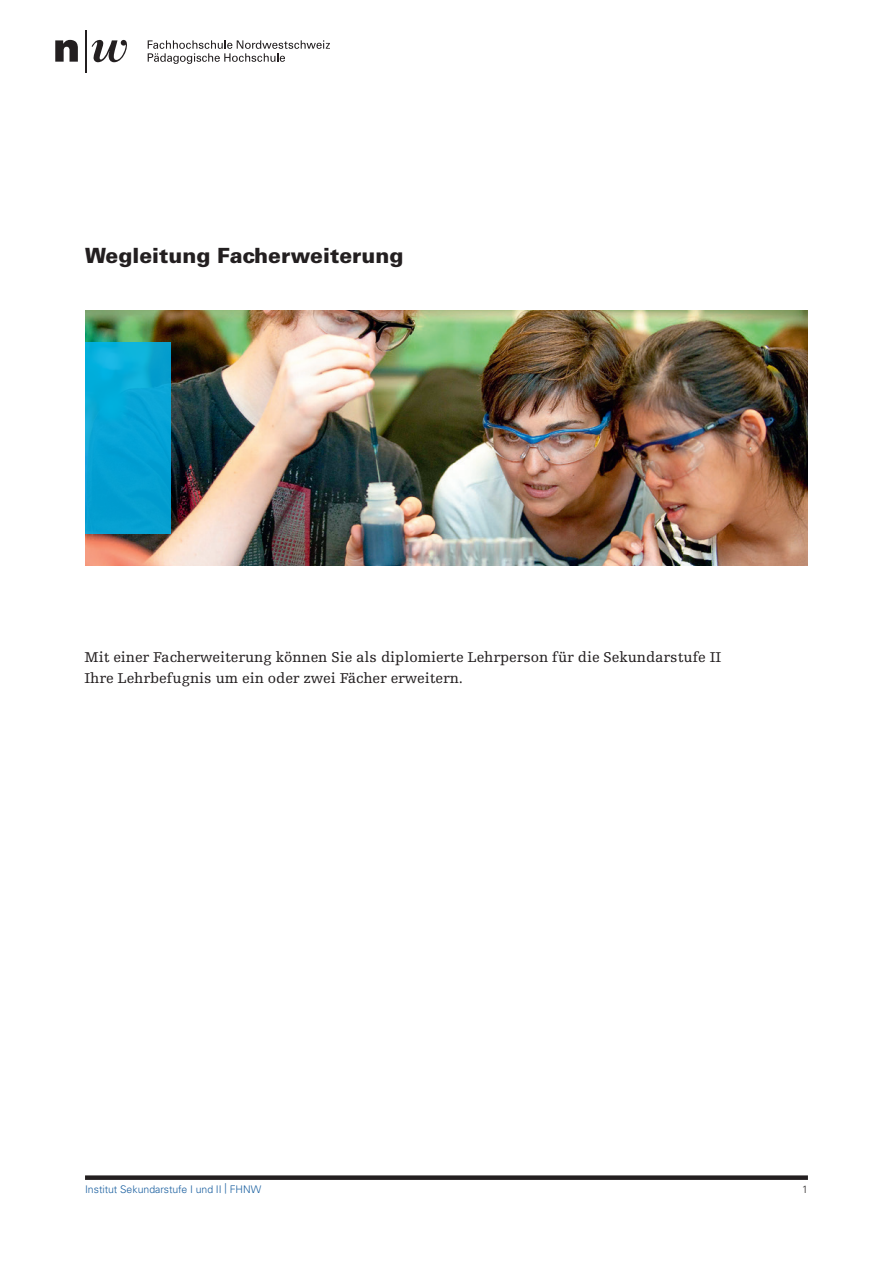
<style>
.page{position:relative;width:893px;height:1263px;background:#fff}
.page>*{position:absolute;margin:0;border:0;box-sizing:border-box;transform-origin:0 0}
.t1{font:900 21px "Univers LT Std";color:#231f20}
.t2{font:15px/21px "Egyptienne FLT Std";color:#231f20}
.t3{font:300 10.5px "Univers LT Std";color:#175d9e}
.t4{font:300 10.5px "Univers LT Std";color:#231f20}
</style>
<div class="page">
<div style="left:85px;top:1175px;width:723px;height:5px;background:#231f20"></div>
<img style="left:85px;top:310px;width:723px;height:256px">
<svg style="left:85px;top:342px;width:85px;height:192px;background:#05a4d5"></svg>
<svg style="left:148px;top:40px;width:182px;height:24px"></svg>
<hr style="left:85px;top:30px;width:2px;height:42px;background:#231f20">
<svg style="left:55px;top:40px;width:23px;height:22px"></svg>
<svg style="left:92px;top:40px;width:35px;height:22px"></svg>
<h1 class="t1" style="left:85px;top:242px;width:320px">Wegleitung Facherweiterung</h1>
<p class="t2" style="left:84px;top:647px;width:638px">Mit einer Facherweiterung können Sie als diplomierte Lehrperson für die Sekundarstufe II<br>Ihre Lehrbefugnis um ein oder zwei Fächer erweitern.</p>
<p class="t3" style="left:85px;top:1182px;width:178px">Institut Sekundarstufe I und II | FHNW</p>
<p class="t4" style="left:802px;top:1182px;width:7px">1</p>
</div>
